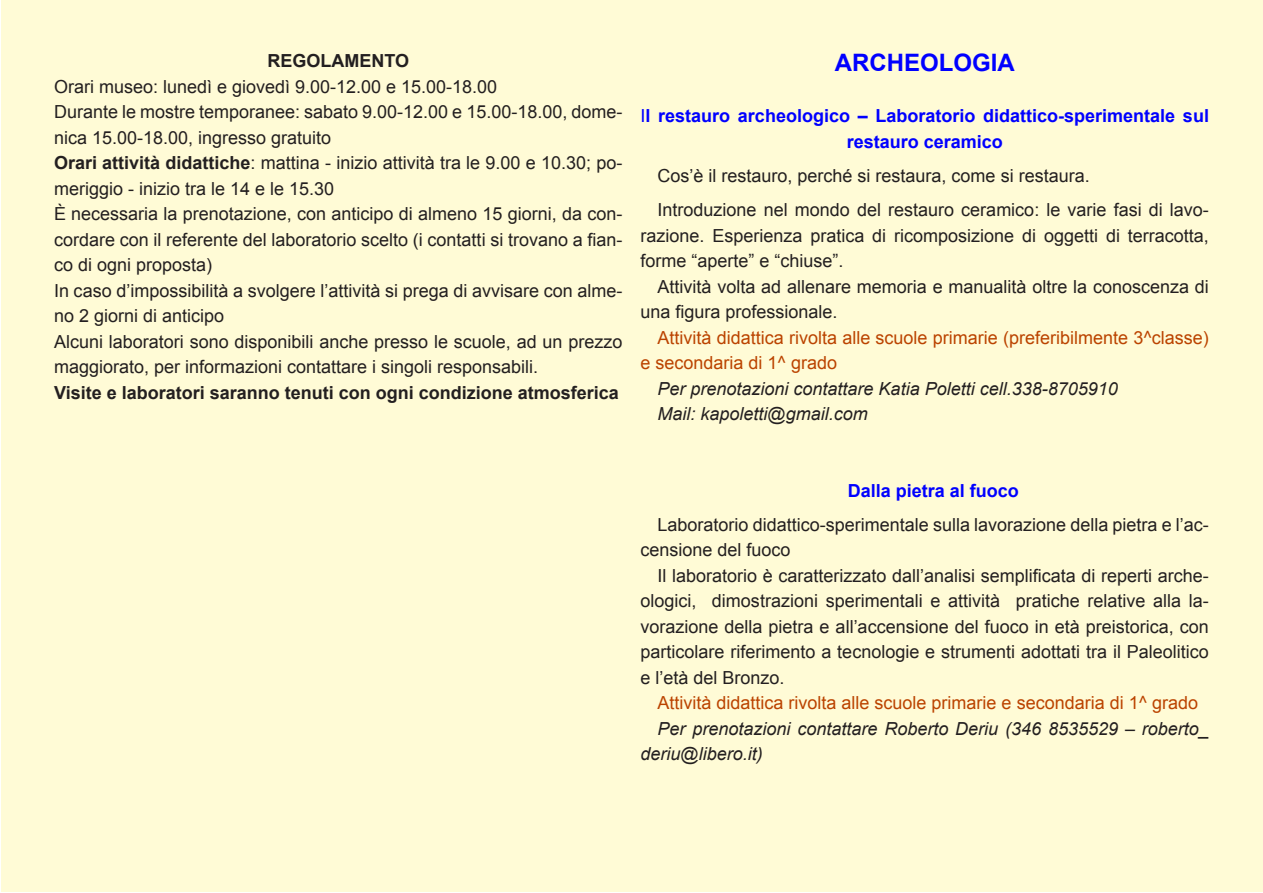
<style>
.page{position:relative;width:1263px;height:893px;background:#fff}
.page>*{position:absolute;margin:0;border:0;box-sizing:border-box;transform-origin:0 0}
.t1{font:700 24px "Arial";color:#00f}
.t2{font:18px/25.5px "Arial";color:#231f20}
.t3{font:italic 18px/25.5px "Arial";color:#231f20}
.t4{font:18px/25.5px "Arial";color:#bb4300}
.t5{font:700 18px/25.5px "Arial";color:#00f;text-align:center}
.t6{font:700 18px "Arial";color:#231f20}
.s1{font-weight:700}
.s2{font-weight:400}
</style>
<div class="page">
<div style="left:2px;top:0;width:1261px;height:891px;background:#fffbd6"></div>
<p class="t6" style="left:267px;top:49px;width:143px">REGOLAMENTO</p>
<p class="t2" style="left:54px;top:74px;width:445px">Orari museo: lunedì e giovedì 9.00-12.00 e 15.00-18.00</p>
<p class="t2" style="left:54px;top:99px;width:570px">Durante le mostre temporanee: sabato 9.00-12.00 e 15.00-18.00, dome&shy;nica 15.00-18.00, ingresso gratuito</p>
<p class="t2" style="left:54px;top:150px;width:570px"><span class="s1">Orari attività didattiche</span>: mattina - inizio attività tra le 9.00 e 10.30; po&shy;meriggio - inizio tra le 14 e le 15.30</p>
<p class="t2" style="left:54px;top:201px;width:570px;text-align:justify">È necessaria la prenotazione, con anticipo di almeno 15 giorni, da con&shy;cordare con il referente del laboratorio scelto (i contatti si trovano a fian&shy;co di ogni proposta)</p>
<p class="t2" style="left:54px;top:278px;width:570px">In caso d’impossibilità a svolgere l’attività si prega di avvisare con alme&shy;no 2 giorni di anticipo</p>
<p class="t2" style="left:54px;top:329px;width:570px">Alcuni laboratori sono disponibili anche presso le scuole, ad un prezzo maggiorato, per informazioni contattare i singoli responsabili.</p>
<p class="t6" style="left:54px;top:380px;width:566px">Visite e laboratori saranno tenuti con ogni condizione atmosferica</p>
<p class="t1" style="left:835px;top:47px;width:181px">ARCHEOLOGIA</p>
<p class="t5" style="left:640px;top:104px;width:570px"><span class="s2">I</span>l restauro archeologico – Laboratorio didattico-sperimentale sul restauro ceramico</p>
<p class="t2" style="left:657px;top:163px;width:434px">Cos’è il restauro, perché si restaura, come si restaura.</p>
<p class="t2" style="left:640px;top:197px;width:570px;text-align:justify;text-indent:17px">Introduzione nel mondo del restauro ceramico: le varie fasi di lavo&shy;razione. Esperienza pratica di ricomposizione di oggetti di terracotta, forme “aperte” e “chiuse”.</p>
<p class="t2" style="left:640px;top:274px;width:570px;text-indent:17px">Attività volta ad allenare memoria e manualità oltre la conoscenza di una figura professionale.</p>
<p class="t4" style="left:640px;top:325px;width:570px;text-indent:17px">Attività didattica rivolta alle scuole primarie (preferibilmente 3^classe) e secondaria di 1^ grado</p>
<p class="t3" style="left:657px;top:376px;width:462px">Per prenotazioni contattare Katia Poletti cell.338-8705910</p>
<p class="t3" style="left:657px;top:401px;width:212px">Mail: kapoletti@gmail.com</p>
<p class="t5" style="left:848px;top:478px;width:173px">Dalla pietra al fuoco</p>
<p class="t2" style="left:640px;top:512px;width:570px;text-indent:17px">Laboratorio didattico-sperimentale sulla lavorazione della pietra e l’ac&shy;censione del fuoco</p>
<p class="t2" style="left:640px;top:563px;width:570px;text-align:justify;text-indent:17px">Il laboratorio è caratterizzato dall’analisi semplificata di reperti arche&shy;ologici, dimostrazioni sperimentali e attività pratiche relative alla la&shy;vorazione della pietra e all’accensione del fuoco in età preistorica, con particolare riferimento a tecnologie e strumenti adottati tra il Paleolitico e l’età del Bronzo.</p>
<p class="t4" style="left:657px;top:690px;width:542px">Attività didattica rivolta alle scuole primarie e secondaria di 1^ grado</p>
<p class="t3" style="left:640px;top:716px;width:570px;text-indent:17px">Per prenotazioni contattare Roberto Deriu (346 8535529 – roberto_ deriu@libero.it)</p>
</div>
